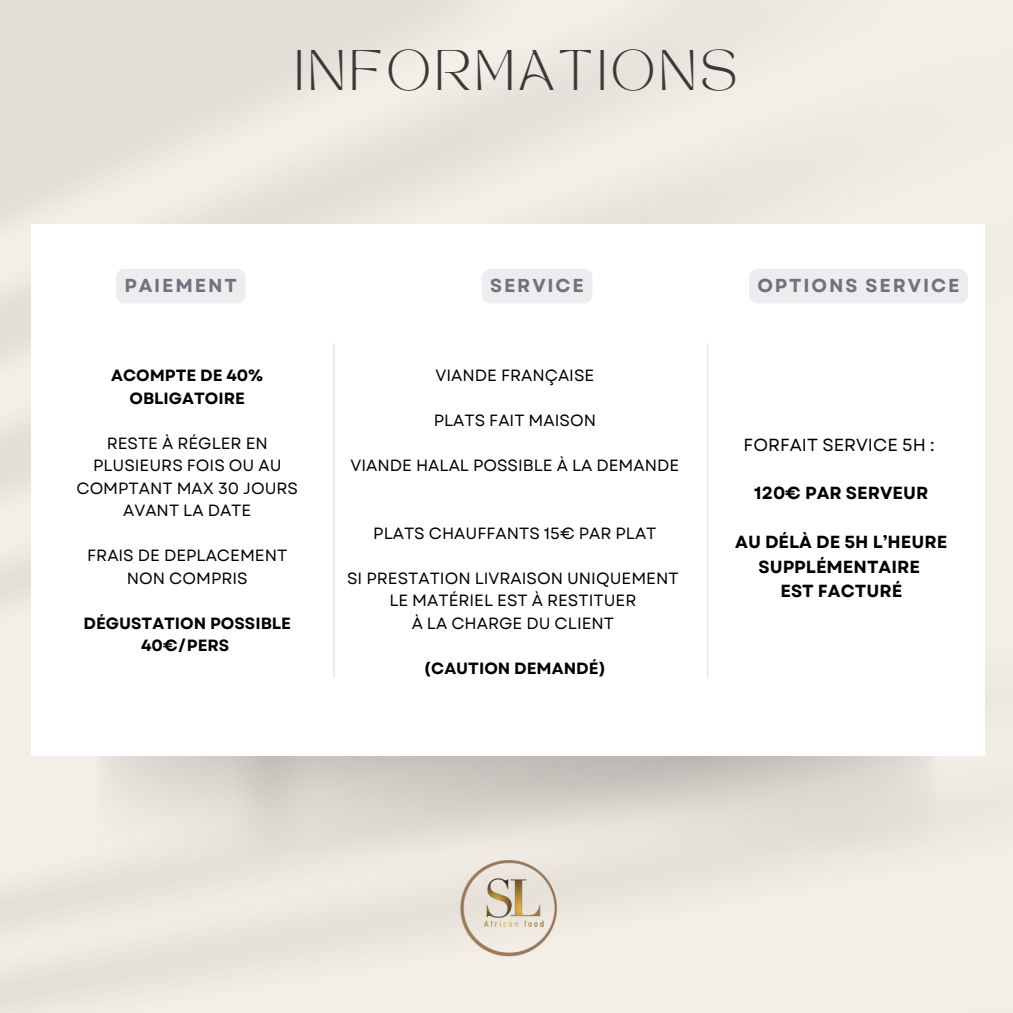
<style>
.page{position:relative;width:1013px;height:1013px;background:#fff}
.page>*{position:absolute;margin:0;border:0;box-sizing:border-box;transform-origin:0 0}
.t1{font:40px "TAN MONCHERI Regular";letter-spacing:.1em;color:#393939}
.t2{font:700 18.75px "Garet";letter-spacing:.1em;color:#74707d}
.t3{font:700 17.5px/24.4px "Garet";color:#000;text-align:center}
.t4{font:17.5px "Garet";color:#000}
.t5{font:16.25px/22.5px "Garet";color:#000;text-align:center}
.t6{font:700 16.25px/22.5px "Garet";color:#000;text-align:center}
</style>
<div class="page">
<hr style="left:707px;top:343px;width:1px;height:334px;background:#dad9dd">
<div style="left:116px;top:269px;width:129px;height:34px;background:#edecef"></div>
<div style="left:482px;top:269px;width:110px;height:34px;background:#edecef"></div>
<div style="left:749px;top:269px;width:218px;height:34px;background:#edecef"></div>
<hr style="left:333px;top:343px;width:1px;height:334px;background:#dad9dd">
<img style="left:401px;top:835px;width:214px;height:152px">
<h2 class="t1" style="left:295px;top:50px;width:444px">INFORMATIONS</h2>
<h4 class="t2" style="left:124px;top:272px;width:114px">PAIEMENT</h4>
<p class="t2" style="left:490px;top:272px;width:95px">SERVICE</p>
<p class="t2" style="left:757px;top:272px;width:203px">OPTIONS SERVICE</p>
<h4 class="t6" style="left:111px;top:364px;width:154px">ACOMPTE DE 40%<br>OBLIGATOIRE</h4>
<p class="t5" style="left:76px;top:431px;width:223px">RESTE À RÉGLER EN<br>PLUSIEURS FOIS OU AU<br>COMPTANT MAX 30 JOURS<br>AVANT LA DATE</p>
<p class="t5" style="left:87px;top:544px;width:202px">FRAIS DE DEPLACEMENT<br>NON COMPRIS</p>
<p class="t6" style="left:83px;top:611px;width:209px">DÉGUSTATION POSSIBLE<br>40€/PERS</p>
<p class="t5" style="left:435px;top:364px;width:160px">VIANDE FRANÇAISE</p>
<h4 class="t5" style="left:434px;top:409px;width:164px">PLATS FAIT MAISON</h4>
<h2 class="t5" style="left:350px;top:454px;width:330px">VIANDE HALAL POSSIBLE À LA DEMANDE</h2>
<h2 class="t5" style="left:373px;top:521px;width:285px">PLATS CHAUFFANTS 15€ PAR PLAT</h2>
<h3 class="t5" style="left:347px;top:566px;width:333px">SI PRESTATION LIVRAISON UNIQUEMENT</h3>
<h2 class="t5" style="left:389px;top:589px;width:248px">LE MATÉRIEL EST À RESTITUER</h2>
<h2 class="t5" style="left:411px;top:611px;width:204px">À LA CHARGE DU CLIENT</h2>
<p class="t6" style="left:424px;top:656px;width:184px">(CAUTION DEMANDÉ)</p>
<p class="t4" style="left:743px;top:432px;width:192px">FORFAIT SERVICE 5H :</p>
<p class="t3" style="left:754px;top:481px;width:176px">120€ PAR SERVEUR</p>
<p class="t3" style="left:735px;top:530px;width:214px">AU DÉLÀ DE 5H L’HEURE<br>SUPPLÉMENTAIRE<br>EST FACTURÉ</p>
</div>
